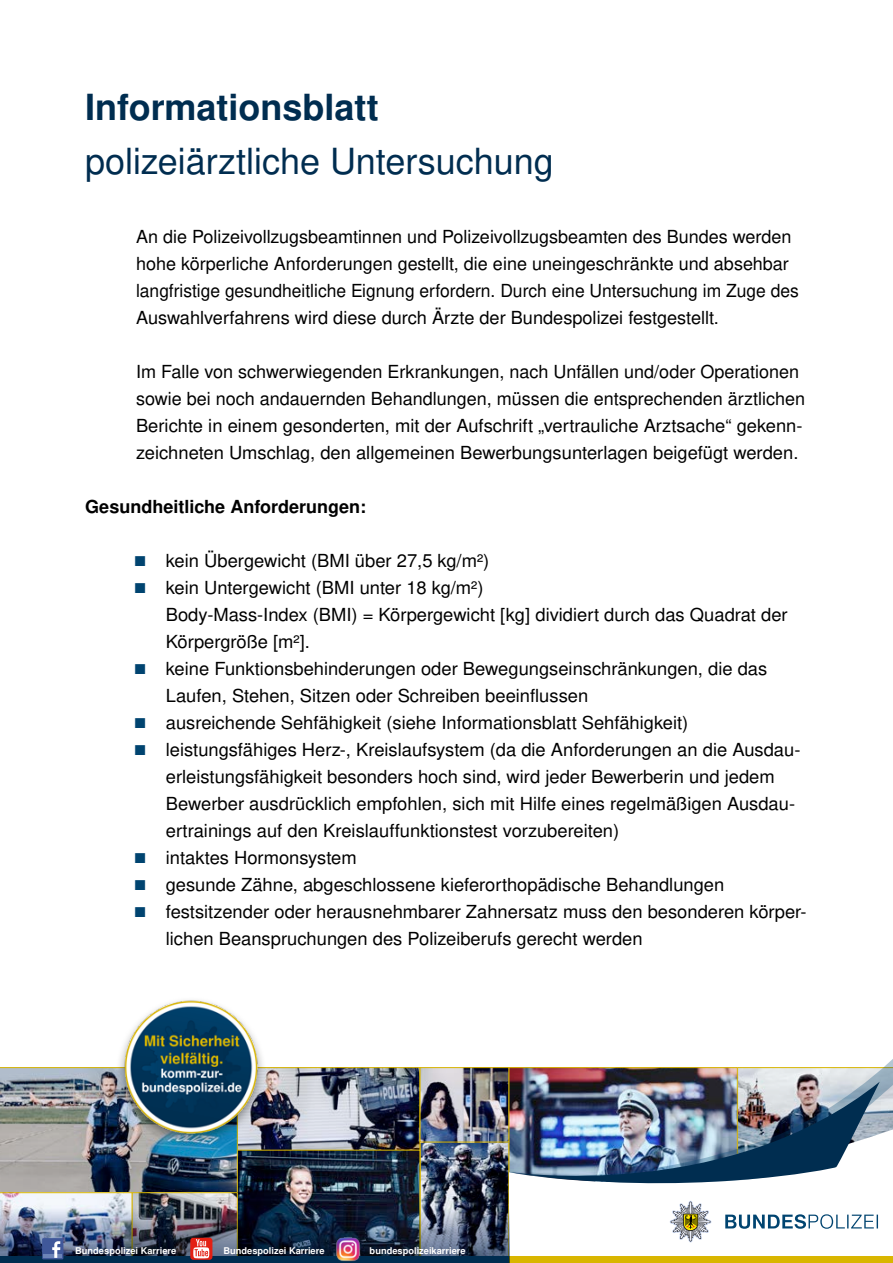
<style>
.page{position:relative;width:893px;height:1263px;background:#fff}
.page>*{position:absolute;margin:0;border:0;box-sizing:border-box;transform-origin:0 0}
.t1{font:36px "Nimbus San L";color:#002d50}
.t2{font:700 36px "Nimbus San L";color:#002d50}
.t3{font:18px/27px "Nimbus San L";color:#000}
.t4{font:700 18px "Nimbus San L";color:#000}
.t5{font:700 9.3px "Nimbus San L";color:#fff}
.s1{font-size:13.5px;color:#004470}
</style>
<div class="page">
<img style="left:119px;top:1000px;width:144px;height:67px">
<img style="left:0;top:1067px;width:893px;height:196px">
<img style="left:333px;top:1233px;width:31px;height:30px">
<h1 class="t2" style="left:85px;top:81px;width:295px">Informationsblatt</h1>
<h1 class="t1" style="left:85px;top:135px;width:470px">polizeiärztliche Untersuchung</h1>
<p class="t3" style="left:136px;top:223px;width:664px">An die Polizeivollzugsbeamtinnen und Polizeivollzugsbeamten des Bundes werden hohe körperliche Anforderungen gestellt, die eine uneingeschränkte und absehbar langfristige gesundheitliche Eignung erfordern. Durch eine Untersuchung im Zuge des Auswahlverfahrens wird diese durch Ärzte der Bundespolizei festgestellt.</p>
<p class="t3" style="left:136px;top:358px;width:670px">Im Falle von schwerwiegenden Erkrankungen, nach Unfällen und/oder Operationen sowie bei noch andauernden Behandlungen, müssen die entsprechenden ärztlichen Berichte in einem gesonderten, mit der Aufschrift „vertrauliche Arztsache“ gekenn&shy;zeichneten Umschlag, den allgemeinen Bewerbungsunterlagen beigefügt werden.</p>
<p class="t4" style="left:85px;top:494px;width:283px">Gesundheitliche Anforderungen:</p>
<p class="t3" style="left:136px;top:547px;width:355px"><span class="s1">■</span> kein Übergewicht (BMI über 27,5 kg/m²)</p>
<p class="t3" style="left:166px;top:574px;width:623px;text-indent:-30px"><span class="s1">■</span> kein Untergewicht (BMI unter 18 kg/m²)<br>Body-Mass-Index (BMI) = Körpergewicht [kg] dividiert durch das Quadrat der<br>Körpergröße [m²].</p>
<p class="t3" style="left:166px;top:655px;width:603px;text-indent:-30px"><span class="s1">■</span> keine Funktionsbehinderungen oder Bewegungseinschränkungen, die das<br>Laufen, Stehen, Sitzen oder Schreiben beeinflussen</p>
<p class="t3" style="left:136px;top:709px;width:554px"><span class="s1">■</span> ausreichende Sehfähigkeit (siehe Informationsblatt Sehfähigkeit)</p>
<p class="t3" style="left:166px;top:736px;width:636px;text-indent:-30px"><span class="s1">■</span> leistungsfähiges Herz-, Kreislaufsystem (da die Anforderungen an die Ausdau&shy;erleistungsfähigkeit besonders hoch sind, wird jeder Bewerberin und jedem Bewerber ausdrücklich empfohlen, sich mit Hilfe eines regelmäßigen Ausdau&shy;ertrainings auf den Kreislauffunktionstest vorzubereiten)</p>
<p class="t3" style="left:136px;top:844px;width:222px"><span class="s1">■</span> intaktes Hormonsystem</p>
<p class="t3" style="left:136px;top:871px;width:590px"><span class="s1">■</span> gesunde Zähne, abgeschlossene kieferorthopädische Behandlungen</p>
<p class="t3" style="left:166px;top:898px;width:642px;text-indent:-30px"><span class="s1">■</span> festsitzender oder herausnehmbarer Zahnersatz muss den besonderen körper&shy;lichen Beanspruchungen des Polizeiberufs gerecht werden</p>
<p class="t5" style="left:75px;top:1243px;width:103px">Bundespolizei Karriere</p>
<p class="t5" style="left:223px;top:1243px;width:103px">Bundespolizei Karriere</p>
<p class="t5" style="left:370px;top:1243px;width:98px">bundespolizeikarriere</p>
</div>
